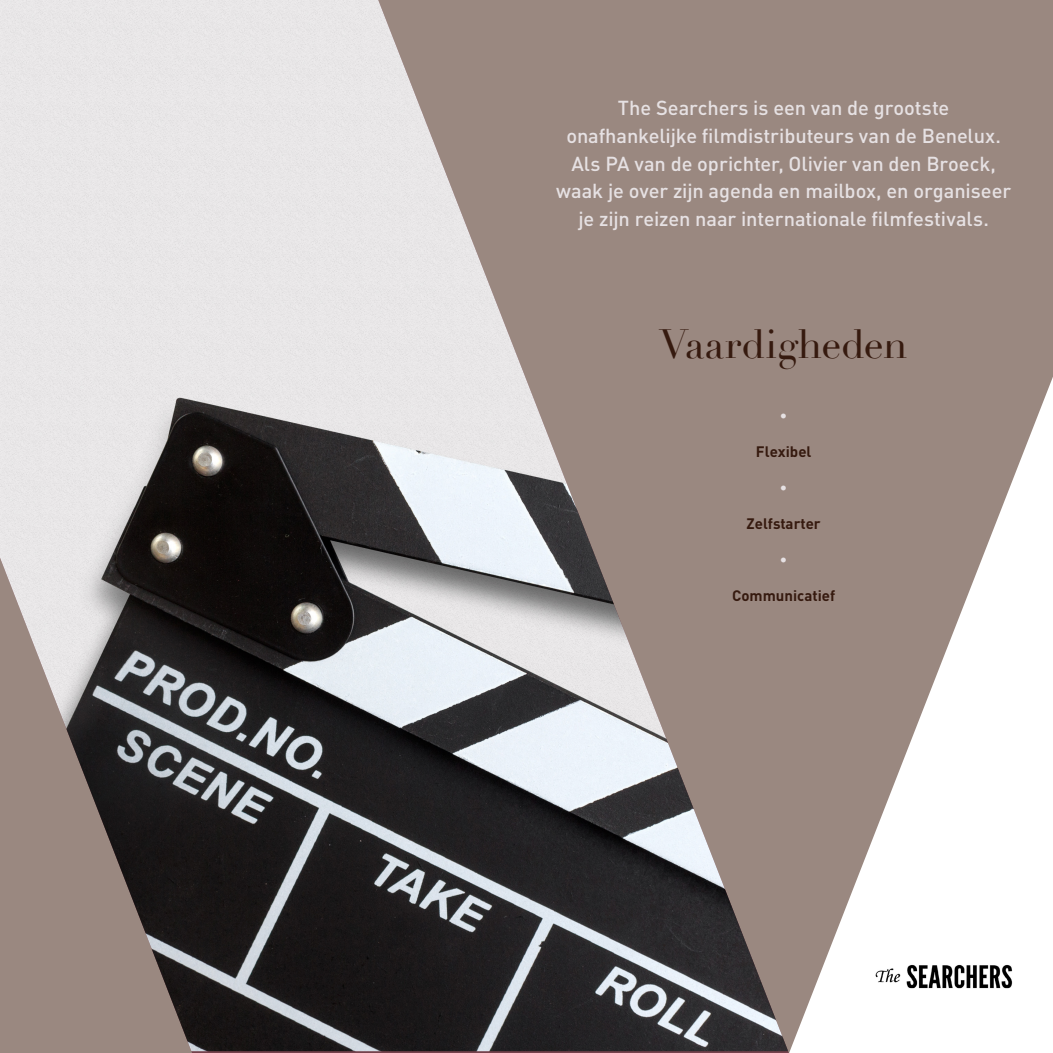
<style>
.page{position:relative;width:1053px;height:1053px;background:#fff}
.page>*{position:absolute;margin:0;border:0;box-sizing:border-box;transform-origin:0 0}
.t1{font:40px "Didot";letter-spacing:-.01em;color:#361a0f}
.t2{font:500 20px/27.5px "DIN Pro";letter-spacing:-.005em;color:#e6e1e3;text-align:center}
.t3{font:700 15px "DIN Pro";color:#361a0f}
.t4{font:700 15px "DIN Pro";color:#e6e1e3}
</style>
<div class="page">
<div style="left:0;top:0;width:1052px;height:1052px;background:#9a8880"></div>
<img style="left:0;top:0;width:788px;height:1051px">
<svg style="left:789px;top:379px;width:263px;height:673px"></svg>
<img style="left:873px;top:958px;width:143px;height:35px">
<p class="t2" style="left:556px;top:94px;width:456px">The Searchers is een van de grootste onafhankelijke filmdistributeurs van de Benelux.<br>Als PA van de oprichter, Olivier van den Broeck, waak je over zijn agenda en mailbox, en organiseer je zijn reizen naar internationale filmfestivals.</p>
<p class="t1" style="left:659px;top:320px;width:250px">Vaardigheden</p>
<p class="t4" style="left:780px;top:405px;width:9px">•</p>
<p class="t3" style="left:755px;top:441px;width:57px">Flexibel</p>
<p class="t4" style="left:780px;top:477px;width:9px">•</p>
<p class="t3" style="left:746px;top:513px;width:76px">Zelfstarter</p>
<p class="t4" style="left:780px;top:549px;width:9px">•</p>
<p class="t3" style="left:732px;top:585px;width:104px">Communicatief</p>
</div>
